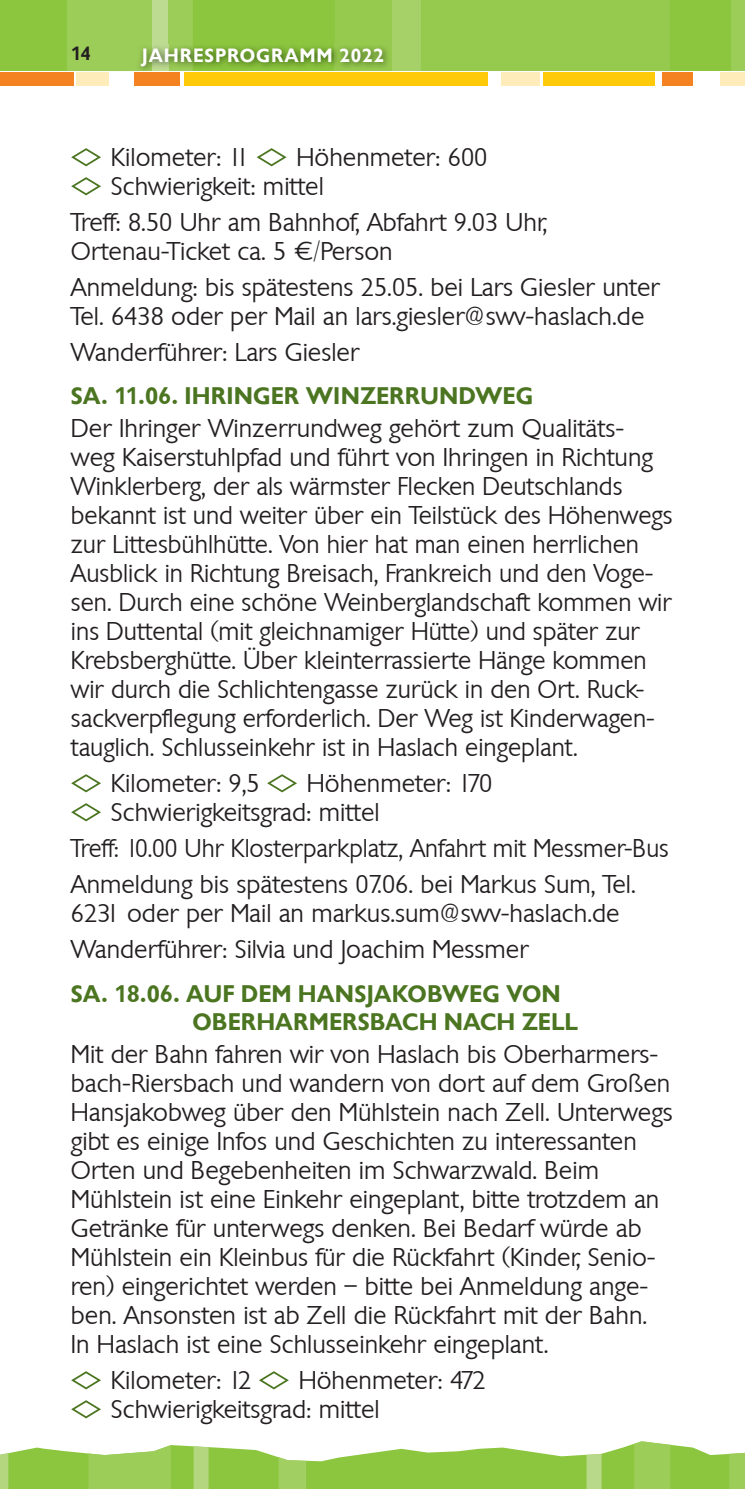
<style>
.page{position:relative;width:745px;height:1489px;background:#fff}
.page>*{position:absolute;margin:0;border:0;box-sizing:border-box;transform-origin:0 0}
.t1{font:300 25px/29px "Chantilly";color:#231f20}
.t2{font:300 25px/36px "Chantilly";color:#231f20;scale:.96 1}
.t3{font:700 25px/29px "Chantilly";color:#4b7520}
.t4{font:700 20px "Chantilly";letter-spacing:.04em;color:#fff}
.t5{font:700 20px "Chantilly";color:#231f20}
.s1{font-size:17.5px;color:#4b7520}
</style>
<div class="page">
<svg style="left:0;top:1441px;width:745px;height:47px"></svg>
<div style="left:0;top:0;width:744px;height:71px;background:#8bc63e"></div>
<div style="left:67px;top:0;width:126px;height:71px;background:#9ccd58"></div>
<div style="left:152px;top:0;width:16px;height:71px;background:#bddb91"></div>
<div style="left:335px;top:0;width:334px;height:71px;background:#96ca4f"></div>
<div style="left:392px;top:0;width:29px;height:71px;background:#a6d169"></div>
<div style="left:730px;top:0;width:14px;height:71px;background:#9ccd58"></div>
<img style="left:136px;top:44px;width:255px;height:27px">
<img style="left:152px;top:44px;width:16px;height:27px">
<svg style="left:744px;top:0;width:1px;height:86px"></svg>
<div style="left:719px;top:72px;width:25px;height:14px;background:#feedbb"></div>
<div style="left:184px;top:72px;width:304px;height:14px;background:#feca0a"></div>
<div style="left:543px;top:72px;width:111px;height:14px;background:#feca0a"></div>
<div style="left:134px;top:72px;width:46px;height:14px;background:#f58220"></div>
<div style="left:501px;top:72px;width:38px;height:14px;background:#feedbb"></div>
<div style="left:77px;top:72px;width:32px;height:14px;background:#feedbb"></div>
<div style="left:0;top:72px;width:73px;height:14px;background:#f58220"></div>
<div style="left:661px;top:72px;width:31px;height:14px;background:#f58220"></div>
<p class="t5" style="left:71px;top:43px;width:22px">14</p>
<p class="t4" style="left:142px;top:44px;width:243px">JAHRESPROGRAMM 2022</p>
<p class="t1" style="left:71px;top:143px;width:417px"><span class="s1">◊</span> Kilometer: 11 <span class="s1">◊</span> Höhenmeter: 600 <span class="s1">◊</span> Schwierigkeit: mittel</p>
<p class="t1" style="left:71px;top:208px;width:477px">Treff: 8.50 Uhr am Bahnhof, Abfahrt 9.03 Uhr,<br>Ortenau-Ticket ca. 5 €/Person</p>
<p class="t1" style="left:71px;top:273px;width:590px">Anmeldung: bis spätestens 25.05. bei Lars Giesler unter<br>Tel. 6438 oder per Mail an lars.giesler@swv-haslach.de</p>
<p class="t1" style="left:71px;top:338px;width:290px">Wanderführer: Lars Giesler</p>
<p class="t3" style="left:71px;top:382px;width:463px">SA. 11.06. IHRINGER WINZERRUNDWEG</p>
<p class="t1" style="left:71px;top:413px;width:603px">Der Ihringer Winzerrundweg gehört zum Qualitäts&shy;weg Kaiserstuhlpfad und führt von Ihringen in Richtung Winklerberg, der als wärmster Flecken Deutschlands bekannt ist und weiter über ein Teilstück des Höhenwegs zur Littesbühlhütte. Von hier hat man einen herrlichen Ausblick in Richtung Breisach, Frankreich und den Voge&shy;sen. Durch eine schöne Weinberglandschaft kommen wir ins Duttental (mit gleichnamiger Hütte) und später zur Krebsberghütte. Über kleinterrassierte Hänge kommen wir durch die Schlichtengasse zurück in den Ort. Ruck&shy;sackverpflegung erforderlich. Der Weg ist Kinderwagen&shy;tauglich. Schlusseinkehr ist in Haslach eingeplant.</p>
<p class="t1" style="left:71px;top:768px;width:422px"><span class="s1">◊</span> Kilometer: 9,5 <span class="s1">◊</span> Höhenmeter: 170 <span class="s1">◊</span> Schwierigkeitsgrad: mittel</p>
<p class="t2" style="left:71px;top:830px;width:624px">Treff: 10.00 Uhr Klosterparkplatz, Anfahrt mit Messmer-Bus<br>Anmeldung bis spätestens 07.06. bei Markus Sum, Tel.</p>
<p class="t1" style="left:71px;top:895px;width:549px;line-height:36px">6231 oder per Mail an markus.sum@swv-haslach.de<br>Wanderführer: Silvia und Joachim Messmer</p>
<p class="t3" style="left:192px;top:979px;width:386px;text-indent:-121px">SA. 18.06. AUF DEM HANSJAKOBWEG VON<br>OBERHARMERSBACH NACH ZELL</p>
<p class="t1" style="left:71px;top:1039px;width:603px">Mit der Bahn fahren wir von Haslach bis Oberharmers&shy;bach-Riersbach und wandern von dort auf dem Großen Hansjakobweg über den Mühlstein nach Zell. Unterwegs gibt es einige Infos und Geschichten zu interessanten Orten und Begebenheiten im Schwarzwald. Beim<br>Mühl stein ist eine Einkehr eingeplant, bitte trotzdem an Getränke für unterwegs denken. Bei Bedarf würde ab Mühlstein ein Kleinbus für die Rückfahrt (Kinder, Senio&shy;ren) eingerichtet werden – bitte bei Anmeldung ange&shy;ben. Ansonsten ist ab Zell die Rückfahrt mit der Bahn.<br>In Haslach ist eine Schlusseinkehr eingeplant.</p>
<p class="t1" style="left:71px;top:1365px;width:416px"><span class="s1">◊</span> Kilometer: 12 <span class="s1">◊</span> Höhenmeter: 472 <span class="s1">◊</span> Schwierigkeitsgrad: mittel</p>
</div>
